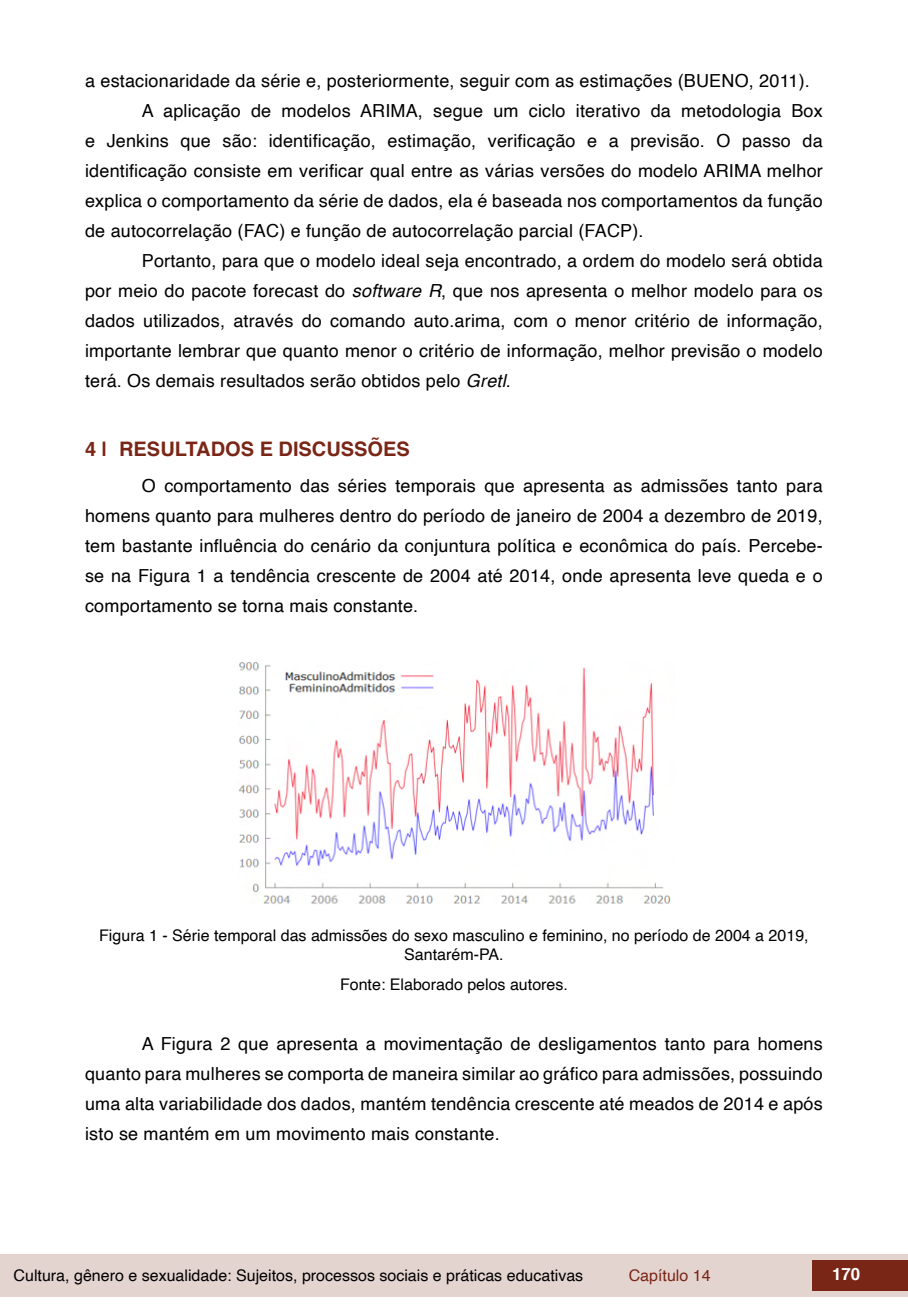
<style>
.page{position:relative;width:908px;height:1304px;background:#fff}
.page>*{position:absolute;margin:0;border:0;box-sizing:border-box;transform-origin:0 0}
.t1{font:700 20px "Helvetica";color:#7a2616}
.t2{font:18px/30px "Helvetica";letter-spacing:.01em;color:#000;text-align:justify}
.t3{font:700 16.8px "Helvetica";color:#fff}
.t4{font:16px/19.2px "Helvetica";color:#000;text-align:center}
.t5{font:16px "Helvetica";color:#7a2616}
.s1{font-style:italic}
</style>
<div class="page">
<div style="left:0;top:1254px;width:906px;height:43px;background:#e4d4d0"></div>
<div style="left:812px;top:1261px;width:95px;height:30px;background:#7a2616"></div>
<img style="left:238px;top:662px;width:433px;height:242px">
<p class="t2" style="left:85px;top:66px;width:726px">a estacionaridade da série e, posteriormente, seguir com as estimações (BUENO, 2011).</p>
<p class="t2" style="left:142px;top:96px;width:682px">A aplicação de modelos ARIMA, segue um ciclo iterativo da metodologia Box</p>
<p class="t2" style="left:85px;top:126px;width:738px">e Jenkins que são: identificação, estimação, verificação e a previsão. O passo da</p>
<p class="t2" style="left:85px;top:156px;width:738px">identificação consiste em verificar qual entre as várias versões do modelo ARIMA melhor</p>
<p class="t2" style="left:85px;top:186px;width:738px">explica o comportamento da série de dados, ela é baseada nos comportamentos da função</p>
<p class="t2" style="left:85px;top:216px;width:559px">de autocorrelação (FAC) e função de autocorrelação parcial (FACP).</p>
<p class="t2" style="left:142px;top:246px;width:682px">Portanto, para que o modelo ideal seja encontrado, a ordem do modelo será obtida</p>
<p class="t2" style="left:85px;top:276px;width:738px">por meio do pacote forecast do <span class="s1">software R</span>, que nos apresenta o melhor modelo para os</p>
<p class="t2" style="left:85px;top:306px;width:738px">dados utilizados, através do comando auto.arima, com o menor critério de informação,</p>
<p class="t2" style="left:85px;top:336px;width:738px">importante lembrar que quanto menor o critério de informação, melhor previsão o modelo</p>
<p class="t2" style="left:85px;top:366px;width:427px">terá. Os demais resultados serão obtidos pelo <span class="s1">Gretl</span>.</p>
<p class="t1" style="left:85px;top:433px;width:326px">4 | RESULTADOS E DISCUSSÕES</p>
<p class="t2" style="left:85px;top:471px;width:738px;text-indent:57px">O comportamento das séries temporais que apresenta as admissões tanto para homens quanto para mulheres dentro do período de janeiro de 2004 a dezembro de 2019, tem bastante influência do cenário da conjuntura política e econômica do país. Percebe&shy;se na Figura 1 a tendência crescente de 2004 até 2014, onde apresenta leve queda e o comportamento se torna mais constante.</p>
<p class="t4" style="left:99px;top:926px;width:710px">Figura 1 - Série temporal das admissões do sexo masculino e feminino, no período de 2004 a 2019,<br>Santarém-PA.</p>
<p class="t4" style="left:340px;top:975px;width:229px">Fonte: Elaborado pelos autores.</p>
<p class="t2" style="left:85px;top:1029px;width:738px;text-indent:57px">A Figura 2 que apresenta a movimentação de desligamentos tanto para homens quanto para mulheres se comporta de maneira similar ao gráfico para admissões, possuindo uma alta variabilidade dos dados, mantém tendência crescente até meados de 2014 e após isto se mantém em um movimento mais constante.</p>
<p class="t4" style="left:14px;top:1266px;width:571px">Cultura, gênero e sexualidade: Sujeitos, processos sociais e práticas educativas</p>
<p class="t5" style="left:628px;top:1263px;width:83px">Capítulo 14</p>
<p class="t3" style="left:831px;top:1261px;width:30px">170</p>
</div>
